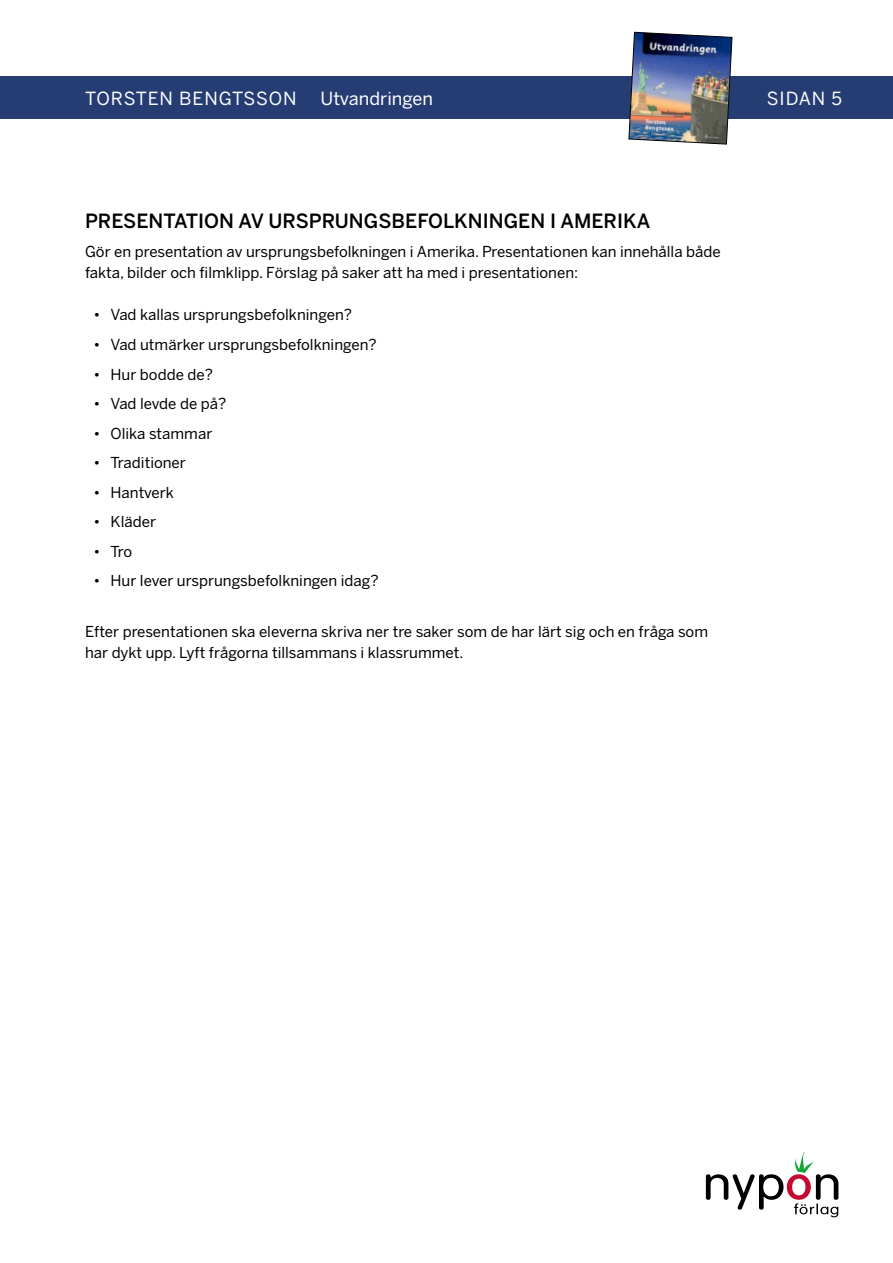
<style>
.page{position:relative;width:893px;height:1263px;background:#fff}
.page>*{position:absolute;margin:0;border:0;box-sizing:border-box;transform-origin:0 0}
.t1{font:500 19.5px "Benton Sans";color:#000}
.t2{font:18px "Benton Sans";letter-spacing:.01em;color:#fff}
.t3{font:18px "Benton Sans";letter-spacing:.045em;color:#fff}
.t4{font:15px/21px "Benton Sans";color:#000}
</style>
<div class="page">
<svg style="left:706px;top:1152px;width:132px;height:65px"></svg>
<div style="left:0;top:77px;width:893px;height:42px;background:#263d74"></div>
<img style="left:628px;top:31px;width:105px;height:114px">
<p class="t3" style="left:85px;top:88px;width:213px">TORSTEN BENGTSSON</p>
<p class="t2" style="left:321px;top:88px;width:114px">Utvandringen</p>
<p class="t2" style="left:767px;top:88px;width:77px">SIDAN 5</p>
<h1 class="t1" style="left:85px;top:210px;width:567px">PRESENTATION AV URSPRUNGSBEFOLKNINGEN I AMERIKA</h1>
<p class="t4" style="left:85px;top:242px;width:637px">Gör en presentation av ursprungsbefolkningen i Amerika. Presentationen kan innehålla både fakta, bilder och filmklipp. Förslag på saker att ha med i presentationen:</p>
<p class="t4" style="left:94px;top:305px;width:260px">• Vad kallas ursprungsbefolkningen?</p>
<p class="t4" style="left:94px;top:334px;width:285px">• Vad utmärker ursprungsbefolkningen?</p>
<p class="t4" style="left:94px;top:364px;width:121px">• Hur bodde de?</p>
<p class="t4" style="left:94px;top:393px;width:134px">• Vad levde de på?</p>
<p class="t4" style="left:94px;top:423px;width:120px">• Olika stammar</p>
<p class="t4" style="left:94px;top:452px;width:94px">• Traditioner</p>
<p class="t4" style="left:94px;top:482px;width:82px">• Hantverk</p>
<p class="t4" style="left:94px;top:511px;width:64px">• Kläder</p>
<p class="t4" style="left:94px;top:541px;width:40px">• Tro</p>
<p class="t4" style="left:94px;top:570px;width:287px">• Hur lever ursprungsbefolkningen idag?</p>
<p class="t4" style="left:85px;top:621px;width:624px">Efter presentationen ska eleverna skriva ner tre saker som de har lärt sig och en fråga som har dykt upp. Lyft frågorna tillsammans i klassrummet.</p>
</div>
